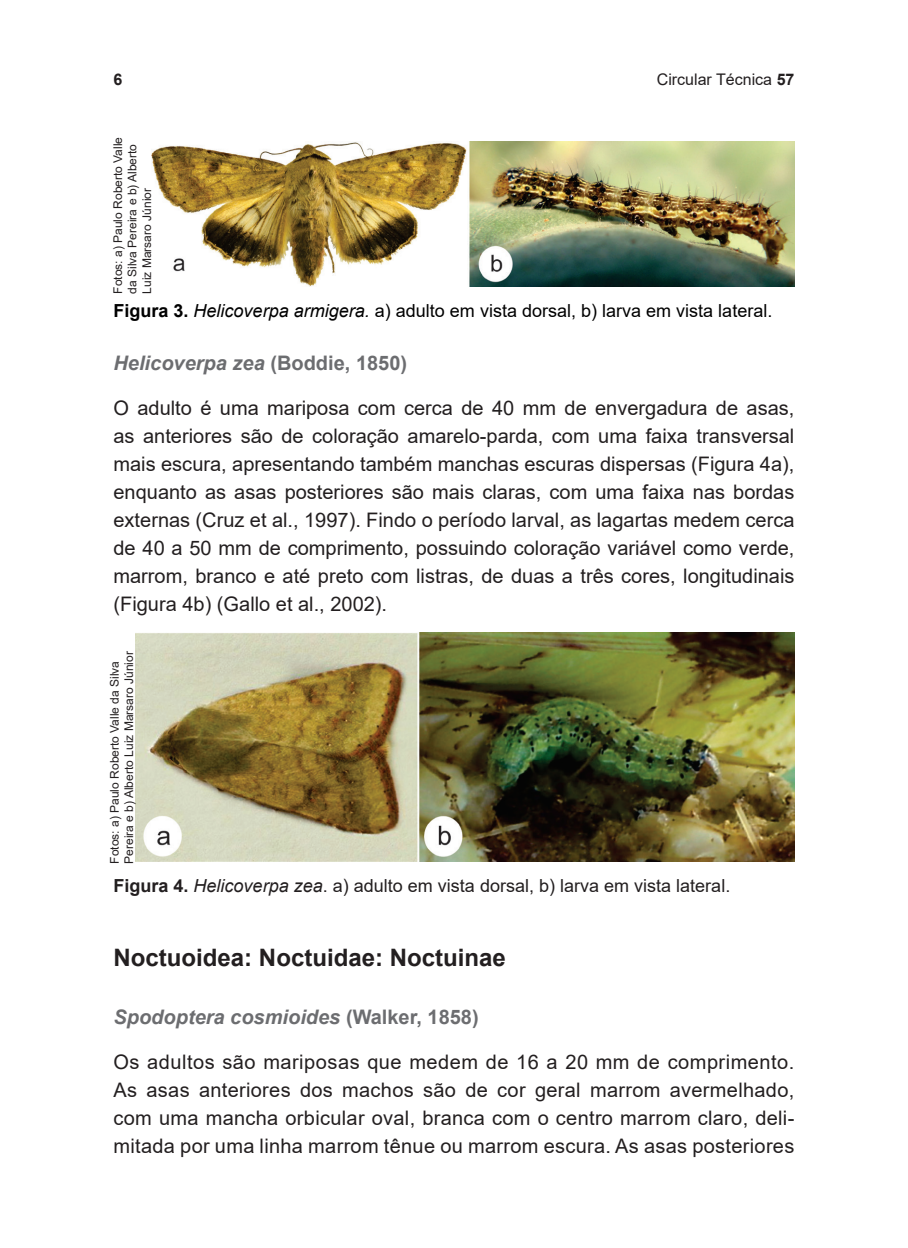
<style>
.page{position:relative;width:908px;height:1248px;background:#fff}
.page>*{position:absolute;margin:0;border:0;box-sizing:border-box;transform-origin:0 0}
.TITULO_2{font:700 24px "Arial";color:#231f20}
.MIOLO{font:20px/28px "Arial";letter-spacing:.005em;color:#231f20;text-align:justify}
.TITULO_3{font:italic 700 20px "Arial";color:#6c6d70}
.FIGURA_LEGENDA{font:18px "Arial";color:#000}
.FIGURA_LEGENDA-2{font:18px "Arial";color:#231f20}
.t1{font:16px "Arial";color:#231f20}
.t2{font:700 16px "Arial";color:#231f20}
.FIGURA_FONTE{font:12px/14.4px "Arial";color:#231f20}
.s1{font-weight:700}
.s2{font-style:italic}
.s3{font-style:normal}
</style>
<div class="page">
<img style="left:152px;top:142px;width:642px;height:145px">
<img style="left:135px;top:632px;width:659px;height:229px">
<p class="t2" style="left:113px;top:68px;width:10px">6</p>
<p class="t1" style="left:656px;top:68px;width:139px">Circular Técnica <span class="s1">57</span></p>
<p class="FIGURA_FONTE" style="left:111px;top:293px;width:158px;rotate:-90deg">Fotos: a) Paulo Roberto Valle da Silva Pereira e b) Alberto<br>Luiz Marsaro Júnior</p>
<p class="FIGURA_LEGENDA" style="left:113px;top:298px;width:660px"><span class="s1">Figura 3.</span> <span class="s2">Helicoverpa armigera.</span> a) adulto em vista dorsal, b) larva em vista lateral.</p>
<p class="TITULO_3" style="left:113px;top:349px;width:295px">Helicoverpa zea <span class="s3">(Boddie, 1850)</span></p>
<p class="MIOLO" style="left:113px;top:393px;width:682px">O adulto é uma mariposa com cerca de 40 mm de envergadura de asas, as anteriores são de coloração amarelo-parda, com uma faixa transversal mais escura, apresentando também manchas escuras dispersas (Figura 4a), enquanto as asas posteriores são mais claras, com uma faixa nas bordas externas (Cruz et al., 1997). Findo o período larval, as lagartas medem cerca de 40 a 50 mm de comprimento, possuindo coloração variável como verde, marrom, branco e até preto com listras, de duas a três cores, longitudinais (Figura 4b) (Gallo et al., 2002).</p>
<p class="FIGURA_FONTE" style="left:107px;top:863px;width:214px;rotate:-90deg">Fotos: a) Paulo Roberto Valle da Silva<br>Pereira e b) Alberto Luiz Marsaro Júnior</p>
<p class="FIGURA_LEGENDA-2" style="left:113px;top:873px;width:618px"><span class="s1">Figura 4.</span> <span class="s2">Helicoverpa zea</span>. a) adulto em vista dorsal, b) larva em vista lateral.</p>
<p class="TITULO_2" style="left:113px;top:940px;width:394px">Noctuoidea: Noctuidae: Noctuinae</p>
<p class="TITULO_3" style="left:113px;top:1003px;width:366px">Spodoptera cosmioides <span class="s3">(Walker, 1858)</span></p>
<p class="MIOLO" style="left:113px;top:1047px;width:682px">Os adultos são mariposas que medem de 16 a 20 mm de comprimento.<br>As asas anteriores dos machos são de cor geral marrom avermelhado, com uma mancha orbicular oval, branca com o centro marrom claro, deli&shy;mitada por uma linha marrom tênue ou marrom escura. As asas posteriores</p>
</div>
